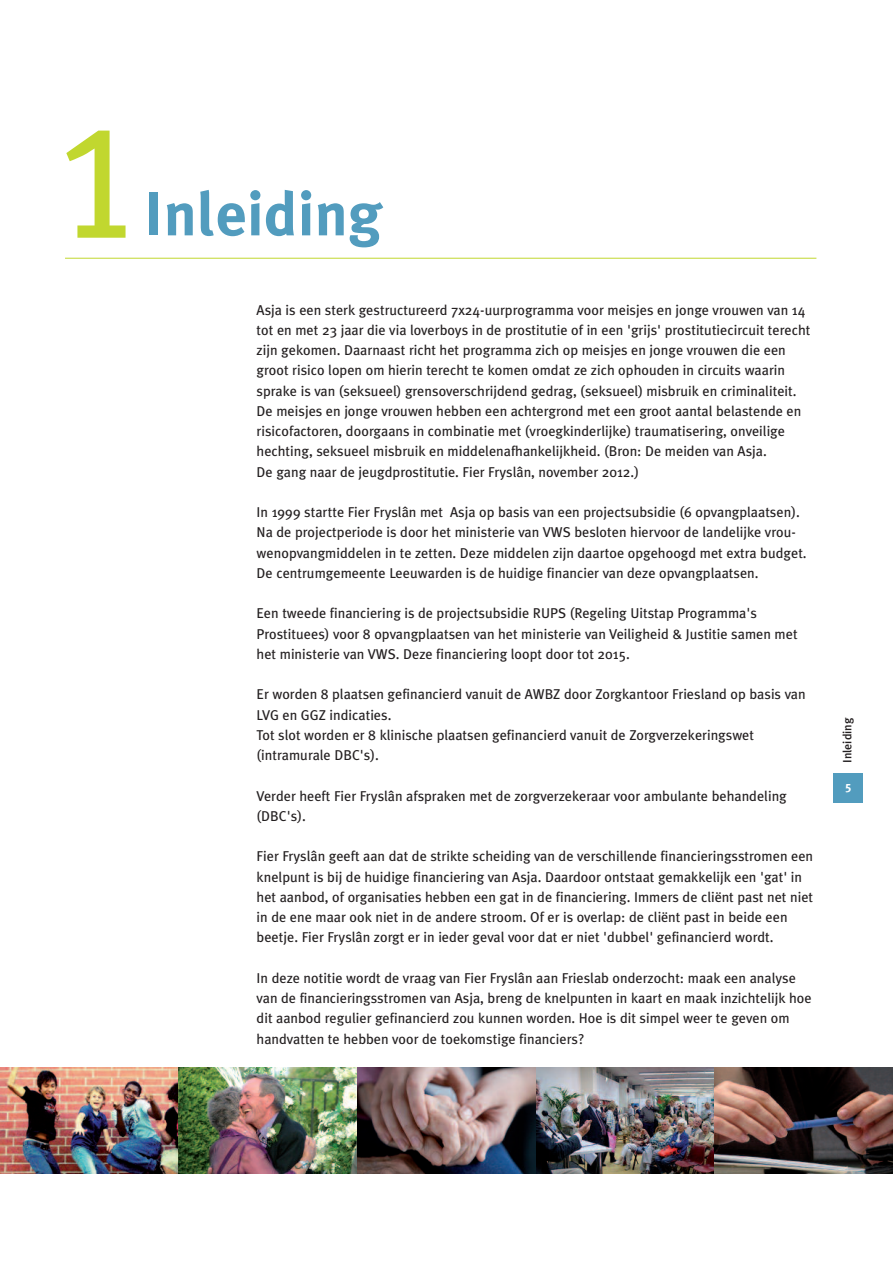
<style>
.page{position:relative;width:893px;height:1263px;background:#fff}
.page>*{position:absolute;margin:0;border:0;box-sizing:border-box;transform-origin:0 0}
.t1{font:163.05px "Meta Plus Book Caps";color:#c1d72f}
.t2{font:700 61.5px "Meta Plus";color:#529cbe}
.t3{font:14.25px/20.2px "Meta Plus";color:#231f20}
.t4{font:500 12px "Meta Plus";color:#231f20}
.t5{font:12px "Meta Plus Bold Caps";color:#fff}
</style>
<div class="page">
<hr style="left:65px;top:258px;width:751px;height:1px;background:#c1d72f">
<div style="left:833px;top:773px;width:30px;height:30px;background:#529cbe"></div>
<img style="left:0;top:1067px;width:357px;height:107px">
<img style="left:357px;top:1067px;width:179px;height:107px">
<img style="left:536px;top:1067px;width:179px;height:107px">
<img style="left:715px;top:1067px;width:178px;height:107px">
<h1 class="t1" style="left:54px;top:86px;width:89px">1</h1>
<h2 class="t2" style="left:144px;top:178px;width:239px">Inleiding</h2>
<p class="t3" style="left:257px;top:300px;width:555px">Asja is een sterk gestructureerd 7x24-uurprogramma voor meisjes en jonge vrouwen van 14 tot en met 23 jaar die via loverboys in de prostitutie of in een 'grijs' prostitutiecircuit terecht zijn gekomen. Daarnaast richt het programma zich op meisjes en jonge vrouwen die een groot risico lopen om hierin terecht te komen omdat ze zich ophouden in circuits waarin sprake is van (seksueel) grensoverschrijdend gedrag, (seksueel) misbruik en criminaliteit.<br>De meisjes en jonge vrouwen hebben een achtergrond met een groot aantal belastende en risicofactoren, doorgaans in combinatie met (vroegkinderlijke) traumatisering, onveilige hechting, seksueel misbruik en middelenafhankelijkheid. (Bron: De meiden van Asja.<br>De gang naar de jeugdprostitutie. Fier Fryslân, november 2012.)</p>
<p class="t3" style="left:257px;top:502px;width:552px">In 1999 startte Fier Fryslân met Asja op basis van een projectsubsidie (6 opvangplaatsen).<br>Na de projectperiode is door het ministerie van VWS besloten hiervoor de landelijke vrou&shy;wenopvangmiddelen in te zetten. Deze middelen zijn daartoe opgehoogd met extra budget.<br>De centrumgemeente Leeuwarden is de huidige financier van deze opvangplaatsen.</p>
<p class="t3" style="left:257px;top:603px;width:542px">Een tweede financiering is de projectsubsidie RUPS (Regeling Uitstap Programma's<br>Prostituees) voor 8 opvangplaatsen van het ministerie van Veiligheid &amp; Justitie samen met het ministerie van VWS. Deze financiering loopt door tot 2015.</p>
<p class="t3" style="left:257px;top:684px;width:550px">Er worden 8 plaatsen gefinancierd vanuit de AWBZ door Zorgkantoor Friesland op basis van LVG en GGZ indicaties.<br>Tot slot worden er 8 klinische plaatsen gefinancierd vanuit de Zorgverzekeringswet (intramurale DBC's).</p>
<p class="t3" style="left:257px;top:786px;width:532px">Verder heeft Fier Fryslân afspraken met de zorgverzekeraar voor ambulante behandeling (DBC's).</p>
<p class="t3" style="left:257px;top:846px;width:558px">Fier Fryslân geeft aan dat de strikte scheiding van de verschillende financieringsstromen een knelpunt is bij de huidige financiering van Asja. Daardoor ontstaat gemakkelijk een 'gat' in het aanbod, of organisaties hebben een gat in de financiering. Immers de cliënt past net niet in de ene maar ook niet in de andere stroom. Of er is overlap: de cliënt past in beide een beetje. Fier Fryslân zorgt er in ieder geval voor dat er niet 'dubbel' gefinancierd wordt.</p>
<p class="t3" style="left:257px;top:968px;width:557px">In deze notitie wordt de vraag van Fier Fryslân aan Frieslab onderzocht: maak een analyse van de financieringsstromen van Asja, breng de knelpunten in kaart en maak inzichtelijk hoe dit aanbod regulier gefinancierd zou kunnen worden. Hoe is dit simpel weer te geven om handvatten te hebben voor de toekomstige financiers?</p>
<p class="t4" style="left:840px;top:763px;width:47px;rotate:-90deg">Inleiding</p>
<p class="t5" style="left:845px;top:781px;width:8px">5</p>
</div>
